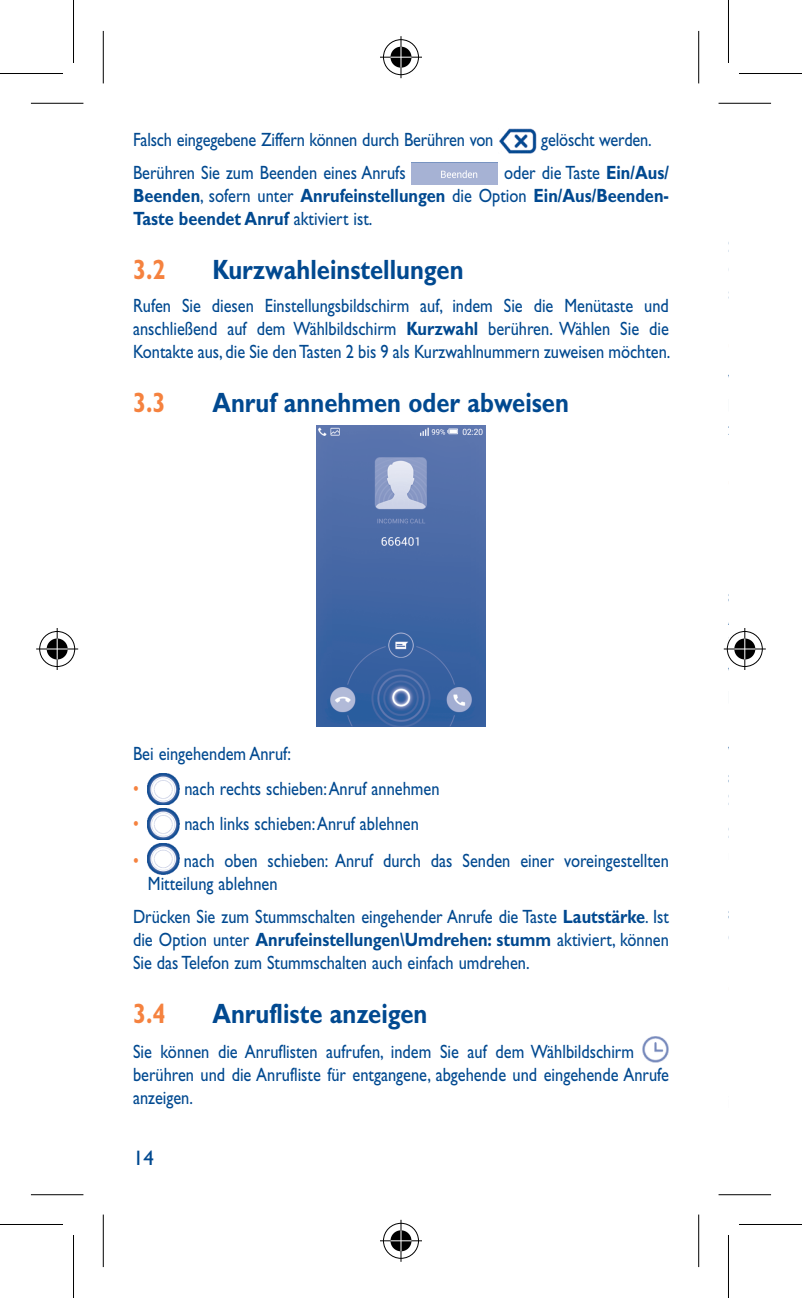
<style>
.page{position:relative;width:802px;height:1298px;background:#fff}
.page>*{position:absolute;margin:0;border:0;box-sizing:border-box;transform-origin:0 0}
.t1{font:700 28px "Gill Sans Std";color:#014990;scale:.85 1}
.t2{font:700 28px "Gill Sans Std";color:#f5823f;scale:.85 1}
.t3{font:21px "Gill Sans Std";color:#014990}
.t4{font:19.25px/23.1px "Gill Sans Std";color:#014990;text-align:justify;scale:.85 1}
.t5{font:700 19.25px/23.1px "Gill Sans Std";color:#014990;text-align:justify;scale:.85 1}
.s1{font-weight:400}
.s2{font-weight:700}
.s3{color:#f5823f}
</style>
<div class="page">
<img style="left:499px;top:129px;width:37px;height:25px">
<img style="left:412px;top:162px;width:86px;height:22px">
<img style="left:316px;top:425px;width:169px;height:301px">
<img style="left:148px;top:774px;width:31px;height:31px">
<img style="left:148px;top:808px;width:31px;height:31px">
<img style="left:148px;top:843px;width:31px;height:31px">
<img style="left:643px;top:1036px;width:26px;height:27px">
<svg style="left:31px;top:102px;width:52px;height:1px"></svg>
<svg style="left:718px;top:102px;width:53px;height:1px"></svg>
<svg style="left:31px;top:1195px;width:52px;height:1px"></svg>
<svg style="left:718px;top:1195px;width:53px;height:1px"></svg>
<svg style="left:102px;top:31px;width:1px;height:52px"></svg>
<svg style="left:102px;top:1214px;width:1px;height:53px"></svg>
<svg style="left:699px;top:31px;width:1px;height:52px"></svg>
<svg style="left:699px;top:1214px;width:1px;height:53px"></svg>
<hr style="left:31px;top:103px;width:52px;height:1px;background:#000">
<hr style="left:718px;top:103px;width:53px;height:1px;background:#000">
<hr style="left:31px;top:1194px;width:52px;height:1px;background:#000">
<hr style="left:718px;top:1194px;width:53px;height:1px;background:#000">
<hr style="left:103px;top:31px;width:1px;height:52px;background:#000">
<hr style="left:103px;top:1214px;width:1px;height:53px;background:#000">
<hr style="left:698px;top:31px;width:1px;height:52px;background:#000">
<hr style="left:698px;top:1214px;width:1px;height:53px;background:#000">
<hr style="left:0;top:73px;width:63px;height:1px;background:#000">
<hr style="left:739px;top:73px;width:63px;height:1px;background:#000">
<hr style="left:0;top:1224px;width:63px;height:1px;background:#000">
<hr style="left:739px;top:1224px;width:63px;height:1px;background:#000">
<hr style="left:73px;top:0;width:1px;height:63px;background:#000">
<hr style="left:73px;top:1235px;width:1px;height:63px;background:#000">
<hr style="left:728px;top:0;width:1px;height:63px;background:#000">
<hr style="left:728px;top:1235px;width:1px;height:63px;background:#000">
<div style="left:381px;top:37px;width:40px;height:40px;border:4px solid #fff;border-radius:50%"></div>
<svg style="left:380px;top:55px;width:42px;height:4px"></svg>
<svg style="left:399px;top:36px;width:4px;height:42px"></svg>
<div style="left:388px;top:44px;width:26px;height:26px;border:4px solid #fff;border-radius:50%"></div>
<div style="left:383px;top:39px;width:36px;height:36px;border:1px solid #000;border-radius:50%"></div>
<hr style="left:380px;top:57px;width:42px;height:1px;background:#000">
<hr style="left:400px;top:36px;width:1px;height:42px;background:#000">
<svg style="left:390px;top:47px;width:21px;height:21px"></svg>
<div style="left:381px;top:1221px;width:40px;height:39px;border:4px solid #fff;border-radius:50%"></div>
<svg style="left:380px;top:1239px;width:42px;height:4px"></svg>
<svg style="left:399px;top:1220px;width:4px;height:42px"></svg>
<div style="left:388px;top:1228px;width:26px;height:25px;border:4px solid #fff;border-radius:50%"></div>
<div style="left:383px;top:1223px;width:36px;height:36px;border:1px solid #000;border-radius:50%"></div>
<hr style="left:380px;top:1240px;width:42px;height:1px;background:#000">
<hr style="left:400px;top:1220px;width:1px;height:42px;background:#000">
<svg style="left:390px;top:1230px;width:21px;height:21px"></svg>
<div style="left:37px;top:629px;width:40px;height:40px;border:4px solid #fff;border-radius:50%"></div>
<hr style="left:36px;top:647px;width:42px;height:4px;background:#fff">
<svg style="left:55px;top:628px;width:4px;height:42px"></svg>
<div style="left:44px;top:636px;width:26px;height:26px;border:4px solid #fff;border-radius:50%"></div>
<div style="left:39px;top:631px;width:36px;height:36px;border:1px solid #000;border-radius:50%"></div>
<hr style="left:36px;top:648px;width:42px;height:2px;background:#000">
<hr style="left:57px;top:628px;width:1px;height:42px;background:#000">
<div style="left:47px;top:638px;width:21px;height:21px;background:#000;border-radius:50%"></div>
<hr style="left:47px;top:648px;width:21px;height:2px;background:#fff">
<svg style="left:57px;top:638px;width:1px;height:21px"></svg>
<div style="left:725px;top:629px;width:39px;height:40px;border:4px solid #fff;border-radius:50%"></div>
<hr style="left:724px;top:647px;width:42px;height:4px;background:#fff">
<svg style="left:742px;top:628px;width:5px;height:42px"></svg>
<div style="left:732px;top:636px;width:25px;height:26px;border:4px solid #fff;border-radius:50%"></div>
<div style="left:727px;top:631px;width:36px;height:36px;border:1px solid #000;border-radius:50%"></div>
<hr style="left:724px;top:648px;width:42px;height:2px;background:#000">
<hr style="left:744px;top:628px;width:1px;height:42px;background:#000">
<div style="left:734px;top:638px;width:21px;height:21px;background:#000;border-radius:50%"></div>
<hr style="left:734px;top:648px;width:21px;height:2px;background:#fff">
<svg style="left:744px;top:638px;width:1px;height:21px"></svg>
<p class="t4" style="left:133px;top:128px;width:425px">Falsch eingegebene Ziffern können durch Berühren von</p>
<p class="t4" style="left:541px;top:128px;width:132px">gelöscht werden.</p>
<p class="t4" style="left:133px;top:161px;width:322px">Berühren Sie zum Beenden eines Anrufs</p>
<p class="t5" style="left:133px;top:161px;width:632px;text-indent:371px"><span class="s1">oder die Taste</span> Ein/Aus/ Beenden<span class="s1">, sofern unter</span> Anrufeinstellungen <span class="s1">die Option</span> Ein/Aus/Beenden-Taste beendet Anruf <span class="s1">aktiviert ist.</span></p>
<h1 class="t2" style="left:133px;top:253px;width:40px">3.2</h1>
<h1 class="t1" style="left:212px;top:253px;width:297px">Kurzwahleinstellungen</h1>
<p class="t4" style="left:133px;top:294px;width:634px">Rufen Sie diesen Einstellungsbildschirm auf, indem Sie die Menütaste und anschließend auf dem Wählbildschirm <span class="s2">Kurzwahl</span> berühren. Wählen Sie die Kontakte aus, die Sie den Tasten 2 bis 9 als Kurzwahlnummern zuweisen möchten.</p>
<h1 class="t2" style="left:133px;top:385px;width:40px">3.3</h1>
<h1 class="t1" style="left:212px;top:385px;width:421px">Anruf annehmen oder abweisen</h1>
<p class="t4" style="left:133px;top:742px;width:187px">Bei eingehendem Anruf:</p>
<p class="t4" style="left:133px;top:777px;width:362px"><span class="s3">•</span> nach rechts schieben: Anruf annehmen</p>
<p class="t4" style="left:133px;top:812px;width:338px"><span class="s3">•</span> nach links schieben: Anruf ablehnen</p>
<p class="t4" style="left:148px;top:849px;width:614px;text-indent:-15px"><span class="s3">•</span> nach oben schieben: Anruf durch das Senden einer voreingestellten<br>Mitteilung ablehnen</p>
<p class="t4" style="left:133px;top:905px;width:632px">Drücken Sie zum Stummschalten eingehender Anrufe die Taste <span class="s2">Lautstärke</span>. Ist die Option unter <span class="s2">Anrufeinstellungen\Umdrehen: stumm</span> aktiviert, können Sie das Telefon zum Stummschalten auch einfach umdrehen.</p>
<h1 class="t2" style="left:133px;top:997px;width:40px">3.4</h1>
<h1 class="t1" style="left:212px;top:997px;width:254px">Anrufliste anzeigen</h1>
<p class="t4" style="left:133px;top:1040px;width:632px;text-align:left">Sie können die Anruflisten aufrufen, indem Sie auf dem Wählbildschirm berühren und die Anrufliste für entgangene, abgehende und eingehende Anrufe anzeigen.</p>
<p class="t3" style="left:133px;top:1146px;width:22px">14</p>
</div>
